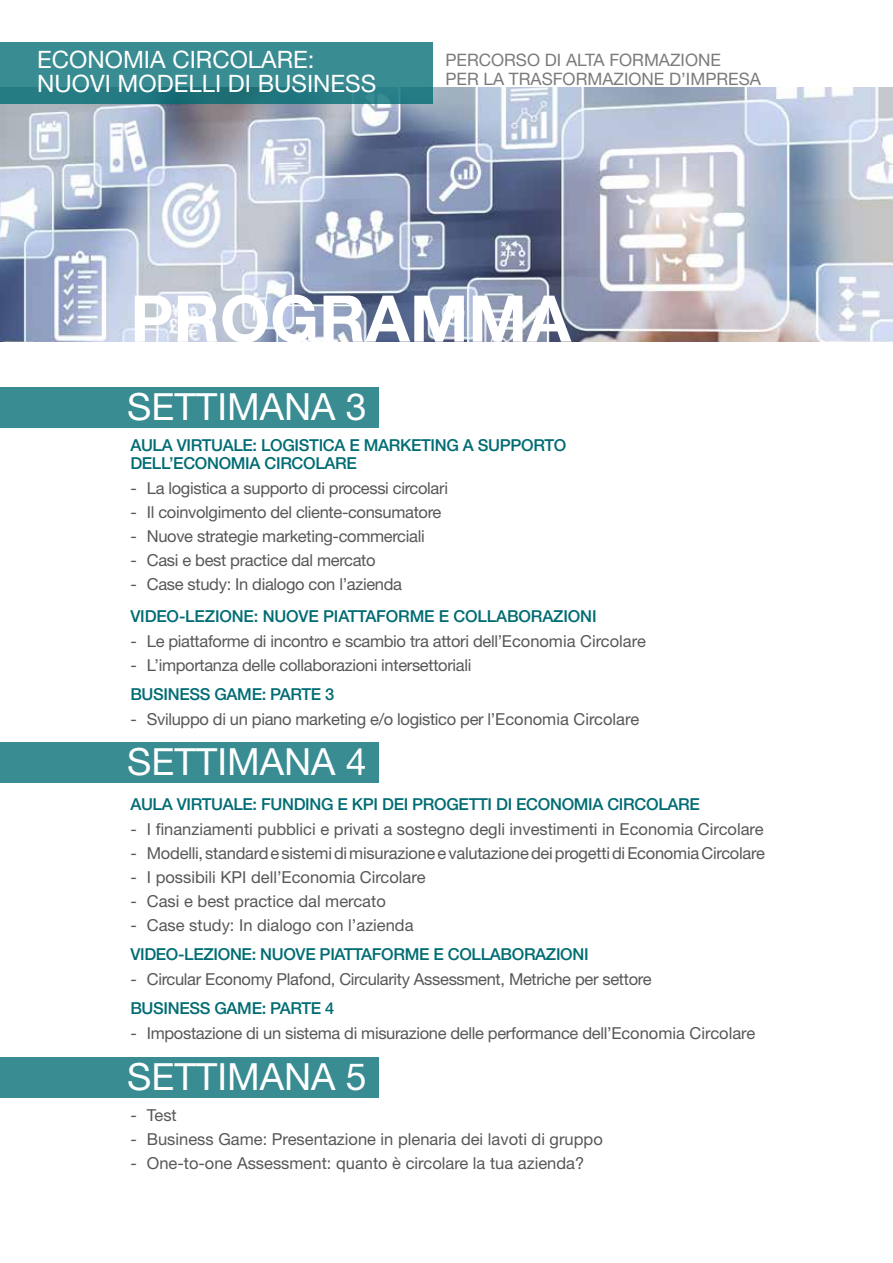
<style>
.page{position:relative;width:893px;height:1263px;background:#fff}
.page>*{position:absolute;margin:0;border:0;box-sizing:border-box;transform-origin:0 0}
.t1{font:700 64.5px "Helvetica Neue LT Std";color:#fff}
.t2{font:37.5px "Helvetica Neue LT Std";color:#fff}
.t3{font:24px/24px "Helvetica Neue LT Std";color:#fff}
.t4{font:17.1px/18.1px "Helvetica Neue LT Std";color:#7c7b7b}
.t5{font:16.5px "Helvetica Neue LT Std";letter-spacing:-.02em;color:#575756}
.t6{font:16.5px "Helvetica Neue LT Std";color:#575756}
.t7{font:500 16.5px/18px "Helvetica Neue LT Std";letter-spacing:-.02em;color:#006c73}
</style>
<div class="page">
<img style="left:0;top:88px;width:893px;height:253px">
<div style="left:0;top:387px;width:378px;height:40px;background:#398c92"></div>
<div style="left:0;top:742px;width:378px;height:41px;background:#398c92"></div>
<div style="left:0;top:1057px;width:378px;height:40px;background:#398c92"></div>
<svg style="left:0;top:43px;width:433px;height:61px;background:#32868d"></svg>
<h3 class="t3" style="left:37px;top:47px;width:341px">ECONOMIA CIRCOLARE:<br>NUOVI MODELLI DI BUSINESS</h3>
<p class="t4" style="left:445px;top:51px;width:317px">PERCORSO DI ALTA FORMAZIONE<br>PER LA TRASFORMAZIONE D’IMPRESA</p>
<h1 class="t1" style="left:130px;top:279px;width:442px">PROGRAMMA</h1>
<h2 class="t2" style="left:127px;top:384px;width:241px">SETTIMANA 3</h2>
<p class="t7" style="left:130px;top:436px;width:437px">AULA VIRTUALE: LOGISTICA E MARKETING A SUPPORTO<br>DELL’ECONOMIA CIRCOLARE</p>
<p class="t5" style="left:130px;top:479px;width:319px">- La logistica a supporto di processi circolari</p>
<p class="t5" style="left:130px;top:503px;width:313px">- Il coinvolgimento del cliente-consumatore</p>
<p class="t5" style="left:130px;top:527px;width:296px">- Nuove strategie marketing-commerciali</p>
<p class="t5" style="left:130px;top:551px;width:247px">- Casi e best practice dal mercato</p>
<p class="t5" style="left:130px;top:575px;width:273px">- Case study: In dialogo con l’azienda</p>
<p class="t7" style="left:130px;top:607px;width:468px">VIDEO-LEZIONE: NUOVE PIATTAFORME E COLLABORAZIONI</p>
<p class="t5" style="left:130px;top:632px;width:517px">- Le piattaforme di incontro e scambio tra attori dell’Economia Circolare</p>
<p class="t5" style="left:130px;top:656px;width:343px">- L’importanza delle collaborazioni intersettoriali</p>
<p class="t7" style="left:130px;top:685px;width:205px">BUSINESS GAME: PARTE 3</p>
<p class="t5" style="left:130px;top:710px;width:510px">- Sviluppo di un piano marketing e/o logistico per l’Economia Circolare</p>
<h2 class="t2" style="left:127px;top:740px;width:241px">SETTIMANA 4</h2>
<p class="t7" style="left:130px;top:794px;width:571px">AULA VIRTUALE: FUNDING E KPI DEI PROGETTI DI ECONOMIA CIRCOLARE</p>
<p class="t6" style="left:130px;top:819px;width:635px">- I finanziamenti pubblici e privati a sostegno degli investimenti in Economia Circolare</p>
<p class="t5" style="left:130px;top:843px;width:636px">- Modelli, standard e sistemi di misurazione e valutazione dei progetti di Economia Circolare</p>
<p class="t6" style="left:130px;top:867px;width:297px">- I possibili KPI dell’Economia Circolare</p>
<p class="t6" style="left:130px;top:891px;width:257px">- Casi e best practice dal mercato</p>
<p class="t6" style="left:130px;top:915px;width:285px">- Case study: In dialogo con l’azienda</p>
<p class="t7" style="left:130px;top:944px;width:460px">VIDEO-LEZIONE: NUOVE PIATTAFORME E COLLABORAZIONI</p>
<p class="t5" style="left:130px;top:969px;width:523px">- Circular Economy Plafond, Circularity Assessment, Metriche per settore</p>
<p class="t7" style="left:130px;top:998px;width:205px">BUSINESS GAME: PARTE 4</p>
<p class="t5" style="left:130px;top:1023px;width:626px">- Impostazione di un sistema di misurazione delle performance dell’Economia Circolare</p>
<h2 class="t2" style="left:127px;top:1054px;width:241px">SETTIMANA 5</h2>
<p class="t5" style="left:130px;top:1105px;width:48px">- Test</p>
<p class="t6" style="left:130px;top:1129px;width:474px">- Business Game: Presentazione in plenaria dei lavoti di gruppo</p>
<p class="t6" style="left:130px;top:1153px;width:455px">- One-to-one Assessment: quanto è circolare la tua azienda?</p>
</div>
